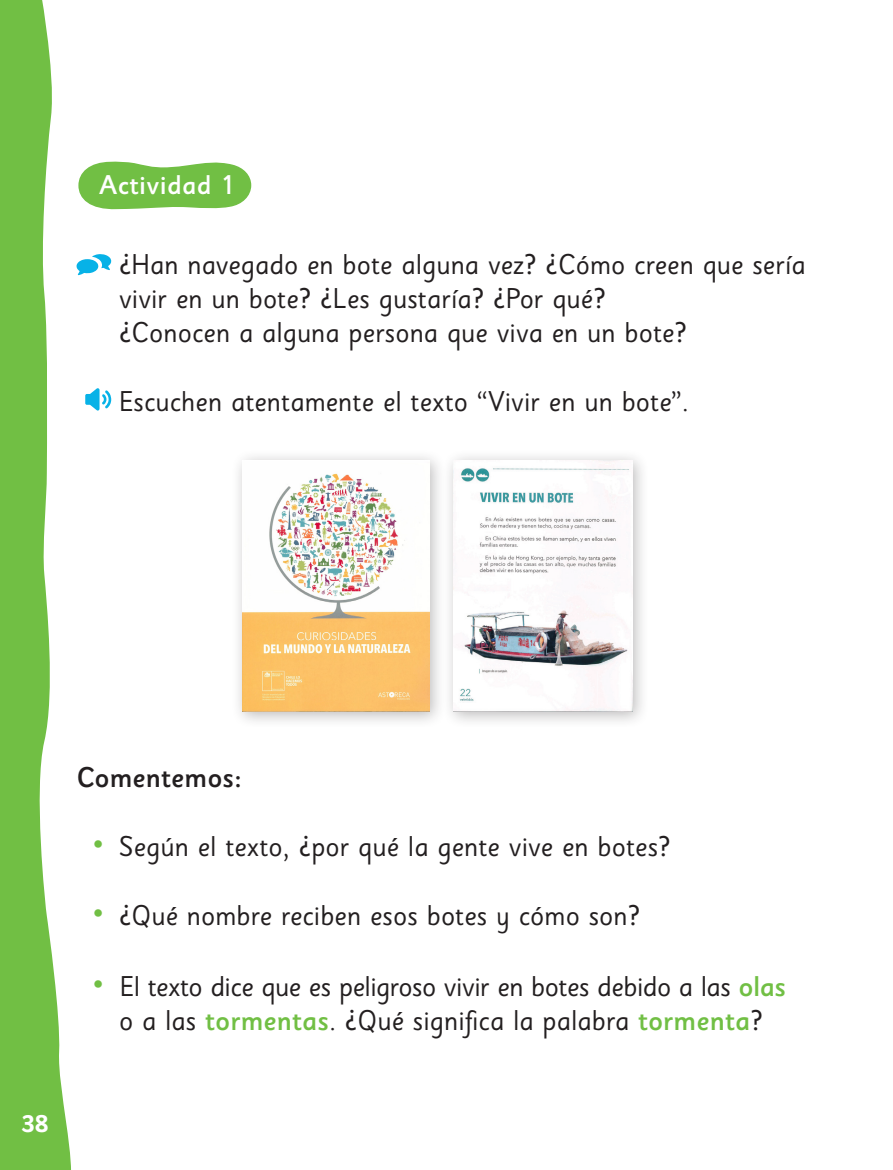
<style>
.page{position:relative;width:893px;height:1170px;background:#fff}
.page>*{position:absolute;margin:0;border:0;box-sizing:border-box;transform-origin:0 0}
.instrucc{font:28.5px/34.2px "Sassoon Sans Std";color:#231f20}
.instrucc-2{font:28.5px/34.5px "Sassoon Sans Std";letter-spacing:-.02em;color:#231f20;text-align:center}
.Texto{font:500 28.5px "Sassoon Sans Std";color:#231f20}
.ACTIVIDAD{font:500 27px "Sassoon Sans Std";letter-spacing:.01em;color:#fff}
.t1{font:700 24px "Sassoon Sans Std";color:#fff}
.s1{font-weight:700;font-size:36px;color:#71bf44}
.s2{font-weight:500;color:#71bf44}
</style>
<div class="page">
<svg style="left:0;top:0;width:71px;height:1169px;fill:#71bf44"></svg>
<svg style="left:85px;top:388px;width:26px;height:22px"></svg>
<svg style="left:76px;top:254px;width:36px;height:21px"></svg>
<div style="left:231px;top:449px;width:216px;height:279px;background:#231f20;opacity:.3"></div>
<img style="left:243px;top:460px;width:186px;height:251px">
<div style="left:442px;top:449px;width:208px;height:279px;background:#231f20;opacity:.3"></div>
<img style="left:453px;top:460px;width:180px;height:251px">
<svg style="left:78px;top:161px;width:174px;height:49px;background:#88c963"></svg>
<p class="ACTIVIDAD" style="left:99px;top:169px;width:138px">Actividad 1</p>
<p class="instrucc" style="left:119px;top:248px;width:688px">¿Han navegado en bote alguna vez? ¿Cómo creen que sería vivir en un bote? ¿Les gustaría? ¿Por qué?</p>
<p class="instrucc" style="left:119px;top:316px;width:570px">¿Conocen a alguna persona que viva en un bote?</p>
<p class="instrucc" style="left:119px;top:384px;width:571px">Escuchen atentamente el texto “Vivir en un bote”.</p>
<p class="t1" style="left:22px;top:1109px;width:28px">38</p>
<p class="Texto" style="left:77px;top:760px;width:167px">Comentemos:</p>
<p class="instrucc" style="left:94px;top:829px;width:579px"><span class="s1">•</span> Según el texto, ¿por qué la gente vive en botes?</p>
<p class="instrucc" style="left:94px;top:898px;width:548px"><span class="s1">•</span> ¿Qué nombre reciben esos botes y cómo son?</p>
<p class="instrucc-2" style="left:94px;top:969px;width:694px"><span class="s1">•</span> El texto dice que es peligroso vivir en botes debido a las <span class="s2">olas </span>o a las <span class="s2">tormentas</span>. ¿Qué significa la palabra <span class="s2">tormenta</span>?</p>
</div>
